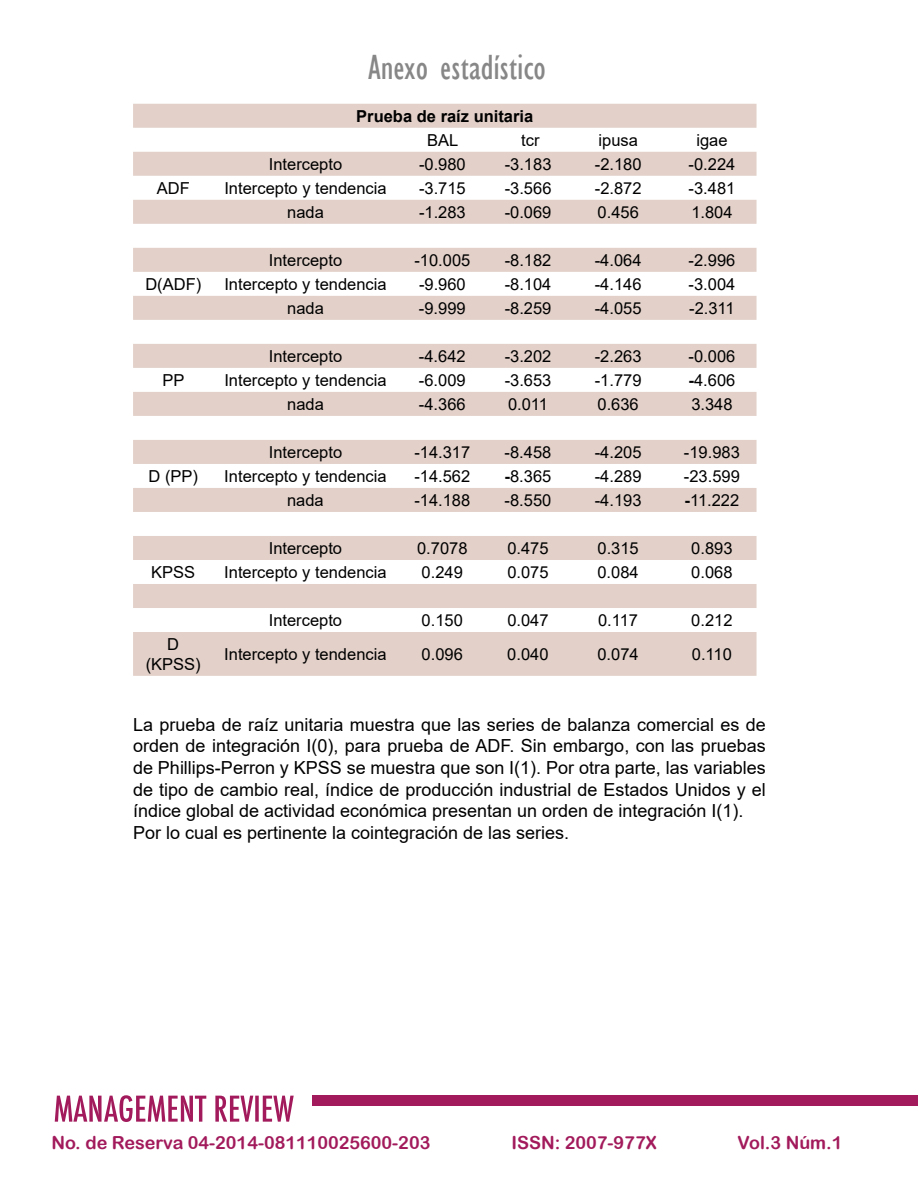
<style>
.page{position:relative;width:918px;height:1188px;background:#fff}
.page>*{position:absolute;margin:0;border:0;box-sizing:border-box;transform-origin:0 0}
.t1{font:condensed 36px "Gill Sans";color:#878787}
.t2{font:18px/21.6px "Arial";color:#000}
.t3{font:18px "Arial Rounded MT Bold";color:#a21a5b}
.t4{font:16.5px/19.8px "Arial";color:#000;text-align:center}
.t5{font:700 16.5px "Arial";color:#000}
.s1{font-weight:700}
</style>
<div class="page">
<svg style="left:55px;top:1095px;width:239px;height:27px"></svg>
<svg style="left:133px;top:104px;width:624px;height:572px;fill:#e2d0c9"></svg>
<div style="left:313px;top:1095px;width:605px;height:11px;background:#a21a5b"></div>
<h1 class="t1" style="left:368px;top:46px;width:179px">Anexo estadístico</h1>
<p class="t5" style="left:356px;top:104px;width:178px">Prueba de raíz unitaria</p>
<p class="t4" style="left:427px;top:130px;width:33px">BAL</p>
<p class="t4" style="left:521px;top:130px;width:20px">tcr</p>
<p class="t4" style="left:599px;top:130px;width:41px">ipusa</p>
<p class="t4" style="left:696px;top:130px;width:33px">igae</p>
<p class="t4" style="left:269px;top:154px;width:75px">Intercepto</p>
<p class="t4" style="left:419px;top:154px;width:48px">-0.980</p>
<p class="t4" style="left:505px;top:154px;width:48px">-3.183</p>
<p class="t4" style="left:595px;top:154px;width:48px">-2.180</p>
<p class="t4" style="left:689px;top:154px;width:48px">-0.224</p>
<p class="t4" style="left:157px;top:178px;width:34px">ADF</p>
<p class="t4" style="left:224px;top:178px;width:164px">Intercepto y tendencia</p>
<p class="t4" style="left:419px;top:178px;width:48px">-3.715</p>
<p class="t4" style="left:505px;top:178px;width:48px">-3.566</p>
<p class="t4" style="left:595px;top:178px;width:48px">-2.872</p>
<p class="t4" style="left:689px;top:178px;width:48px">-3.481</p>
<p class="t4" style="left:287px;top:202px;width:38px">nada</p>
<p class="t4" style="left:419px;top:202px;width:48px">-1.283</p>
<p class="t4" style="left:505px;top:202px;width:48px">-0.069</p>
<p class="t4" style="left:598px;top:202px;width:43px">0.456</p>
<p class="t4" style="left:691px;top:202px;width:43px">1.804</p>
<p class="t4" style="left:269px;top:250px;width:75px">Intercepto</p>
<p class="t4" style="left:414px;top:250px;width:57px">-10.005</p>
<p class="t4" style="left:505px;top:250px;width:48px">-8.182</p>
<p class="t4" style="left:595px;top:250px;width:48px">-4.064</p>
<p class="t4" style="left:689px;top:250px;width:48px">-2.996</p>
<p class="t4" style="left:145px;top:274px;width:57px">D(ADF)</p>
<p class="t4" style="left:224px;top:274px;width:164px">Intercepto y tendencia</p>
<p class="t4" style="left:419px;top:274px;width:48px">-9.960</p>
<p class="t4" style="left:505px;top:274px;width:48px">-8.104</p>
<p class="t4" style="left:595px;top:274px;width:48px">-4.146</p>
<p class="t4" style="left:689px;top:274px;width:48px">-3.004</p>
<p class="t4" style="left:287px;top:298px;width:38px">nada</p>
<p class="t4" style="left:419px;top:298px;width:48px">-9.999</p>
<p class="t4" style="left:505px;top:298px;width:48px">-8.259</p>
<p class="t4" style="left:595px;top:298px;width:48px">-4.055</p>
<p class="t4" style="left:689px;top:298px;width:47px">-2.311</p>
<p class="t4" style="left:269px;top:346px;width:75px">Intercepto</p>
<p class="t4" style="left:419px;top:346px;width:48px">-4.642</p>
<p class="t4" style="left:505px;top:346px;width:48px">-3.202</p>
<p class="t4" style="left:595px;top:346px;width:48px">-2.263</p>
<p class="t4" style="left:689px;top:346px;width:48px">-0.006</p>
<p class="t4" style="left:162px;top:370px;width:24px">PP</p>
<p class="t4" style="left:224px;top:370px;width:164px">Intercepto y tendencia</p>
<p class="t4" style="left:419px;top:370px;width:48px">-6.009</p>
<p class="t4" style="left:505px;top:370px;width:48px">-3.653</p>
<p class="t4" style="left:595px;top:370px;width:48px">-1.779</p>
<p class="t4" style="left:689px;top:370px;width:48px"><span class="s1">-</span>4.606</p>
<p class="t4" style="left:287px;top:394px;width:38px">nada</p>
<p class="t4" style="left:419px;top:394px;width:48px">-4.366</p>
<p class="t4" style="left:508px;top:394px;width:42px">0.011</p>
<p class="t4" style="left:598px;top:394px;width:43px">0.636</p>
<p class="t4" style="left:691px;top:394px;width:43px">3.348</p>
<p class="t4" style="left:269px;top:442px;width:75px">Intercepto</p>
<p class="t4" style="left:414px;top:442px;width:57px">-14.317</p>
<p class="t4" style="left:505px;top:442px;width:48px">-8.458</p>
<p class="t4" style="left:595px;top:442px;width:48px">-4.205</p>
<p class="t4" style="left:684px;top:442px;width:57px">-19.983</p>
<p class="t4" style="left:149px;top:466px;width:51px">D (PP)</p>
<p class="t4" style="left:224px;top:466px;width:164px">Intercepto y tendencia</p>
<p class="t4" style="left:414px;top:466px;width:57px">-14.562</p>
<p class="t4" style="left:505px;top:466px;width:48px"><span class="s1">-</span>8.365</p>
<p class="t4" style="left:595px;top:466px;width:48px">-4.289</p>
<p class="t4" style="left:684px;top:466px;width:57px">-23.599</p>
<p class="t4" style="left:287px;top:490px;width:38px">nada</p>
<p class="t4" style="left:414px;top:490px;width:57px">-14.188</p>
<p class="t4" style="left:505px;top:490px;width:48px">-8.550</p>
<p class="t4" style="left:595px;top:490px;width:48px">-4.193</p>
<p class="t4" style="left:685px;top:490px;width:56px"><span class="s1">-</span>11.222</p>
<p class="t4" style="left:269px;top:538px;width:75px">Intercepto</p>
<p class="t4" style="left:417px;top:538px;width:52px">0.7078</p>
<p class="t4" style="left:507px;top:538px;width:43px">0.475</p>
<p class="t4" style="left:598px;top:538px;width:43px">0.315</p>
<p class="t4" style="left:691px;top:538px;width:43px">0.893</p>
<p class="t4" style="left:151px;top:562px;width:46px">KPSS</p>
<p class="t4" style="left:224px;top:562px;width:164px">Intercepto y tendencia</p>
<p class="t4" style="left:422px;top:562px;width:43px">0.249</p>
<p class="t4" style="left:507px;top:562px;width:43px">0.075</p>
<p class="t4" style="left:597px;top:562px;width:43px">0.084</p>
<p class="t4" style="left:691px;top:562px;width:43px">0.068</p>
<p class="t4" style="left:269px;top:610px;width:75px">Intercepto</p>
<p class="t4" style="left:422px;top:610px;width:43px">0.150</p>
<p class="t4" style="left:507px;top:610px;width:43px">0.047</p>
<p class="t4" style="left:598px;top:610px;width:42px">0.117</p>
<p class="t4" style="left:691px;top:610px;width:43px">0.212</p>
<p class="t4" style="left:146px;top:634px;width:57px">D (KPSS)</p>
<p class="t4" style="left:224px;top:644px;width:164px">Intercepto y tendencia</p>
<p class="t4" style="left:422px;top:644px;width:43px">0.096</p>
<p class="t4" style="left:507px;top:644px;width:43px">0.040</p>
<p class="t4" style="left:597px;top:644px;width:43px">0.074</p>
<p class="t4" style="left:692px;top:644px;width:42px">0.110</p>
<p class="t2" style="left:133px;top:714px;width:634px">La prueba de raíz unitaria muestra que las series de balanza comercial es de orden de integración I(0), para prueba de ADF. Sin embargo, con las pruebas de Phillips-Perron y KPSS se muestra que son I(1). Por otra parte, las variables de tipo de cambio real, índice de producción industrial de Estados Unidos y el índice global de actividad económica presentan un orden de integración I(1).<br>Por lo cual es pertinente la cointegración de las series.</p>
<p class="t3" style="left:52px;top:1132px;width:380px">No. de Reserva 04-2014-081110025600-203</p>
<p class="t3" style="left:511px;top:1132px;width:147px">ISSN: 2007-977X</p>
<p class="t3" style="left:738px;top:1132px;width:106px">Vol.3 Núm.1</p>
</div>
